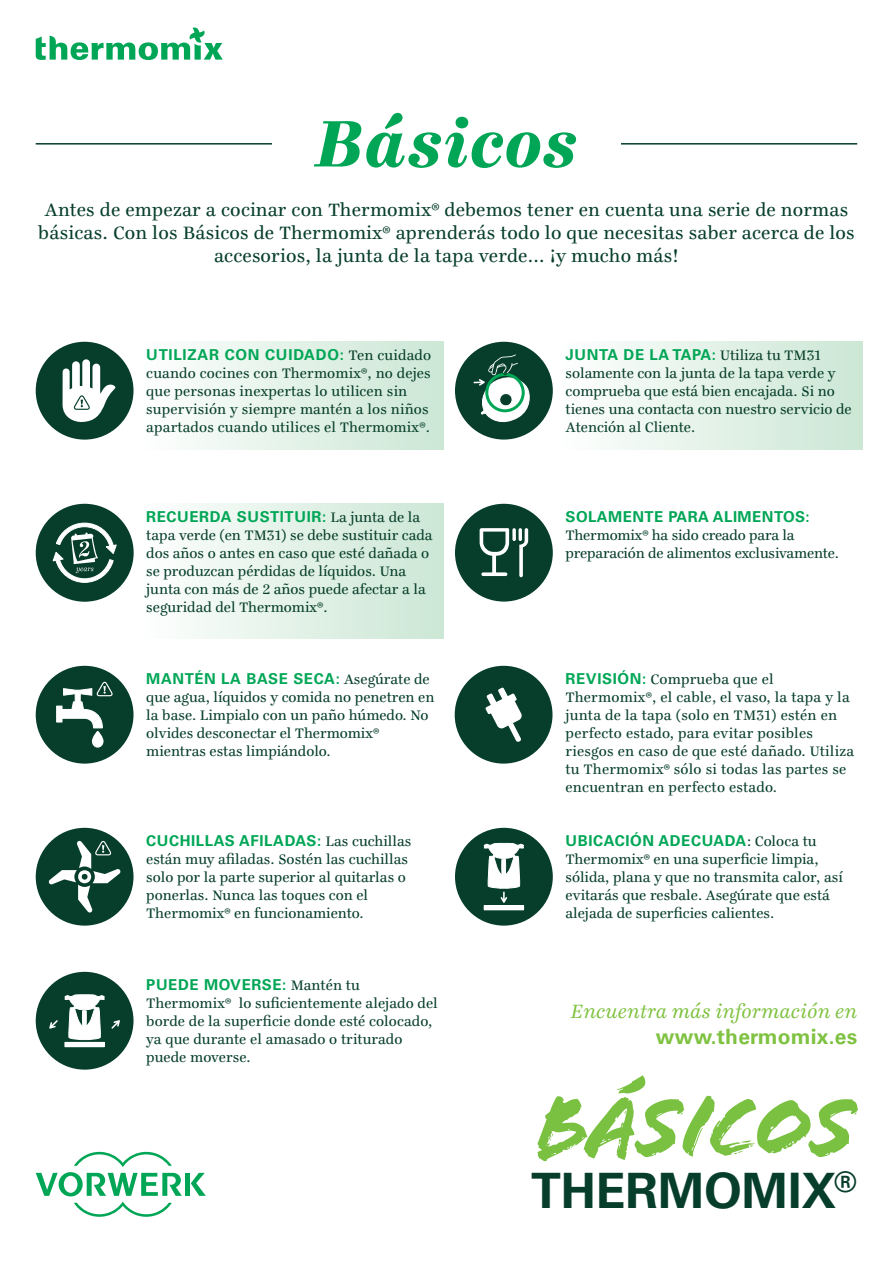
<style>
.page{position:relative;width:893px;height:1263px;background:#fff}
.page>*{position:absolute;margin:0;border:0;box-sizing:border-box;transform-origin:0 0}
.t1{font:90px "Flood";letter-spacing:-.03em;color:#7ac142}
.t2{font:italic 800 71.7px "Ingeborg";letter-spacing:.015em;color:#00a656}
.t3{font:700 48.75px "Univers LT";color:#073e2b}
.t4{font:italic 21px "Ingeborg";color:#7fc241}
.t5{font:700 21px "Univers LT";letter-spacing:.01em;color:#7fc241}
.t6{font:19.5px/23.2px "Ingeborg";letter-spacing:.01em;color:#073e2b;text-align:center}
.t7{font:15px/18px "Ingeborg";color:#073e2b}
.t8{font:700 15px "Univers LT";letter-spacing:.04em;color:#00a656}
.s1{font-family:"Ingeborg";font-weight:400;color:#073e2b}
.s2{font-family:"Univers LT";font-weight:700;color:#00a656}
</style>
<div class="page">
<div style="left:559px;top:342px;width:304px;height:108px;background:linear-gradient(to right,#fefffe,#cbe7d4)"></div>
<div style="left:140px;top:342px;width:303px;height:108px;background:linear-gradient(to right,#fefffe,#cbe7d4)"></div>
<div style="left:140px;top:504px;width:303px;height:134px;background:linear-gradient(to right,#fefffe,#cbe7d4)"></div>
<div style="left:455px;top:504px;width:98px;height:98px;background:#073e2b;border-radius:50%"></div>
<svg style="left:519px;top:528px;width:9px;height:49px"></svg>
<svg style="left:518px;top:528px;width:4px;height:13px"></svg>
<svg style="left:512px;top:528px;width:4px;height:13px"></svg>
<svg style="left:480px;top:528px;width:29px;height:48px"></svg>
<div style="left:455px;top:666px;width:97px;height:98px;background:#073e2b;border-radius:50%"></div>
<svg style="left:485px;top:687px;width:37px;height:55px"></svg>
<div style="left:36px;top:342px;width:98px;height:98px;background:#073e2b;border-radius:50%"></div>
<svg style="left:63px;top:359px;width:53px;height:63px"></svg>
<div style="left:36px;top:666px;width:98px;height:98px;background:#073e2b;border-radius:50%"></div>
<svg style="left:56px;top:682px;width:57px;height:66px"></svg>
<div style="left:36px;top:828px;width:98px;height:98px;background:#073e2b;border-radius:50%"></div>
<svg style="left:49px;top:841px;width:72px;height:71px"></svg>
<div style="left:36px;top:504px;width:98px;height:98px;background:#073e2b;border-radius:50%"></div>
<svg style="left:52px;top:522px;width:65px;height:61px"></svg>
<div style="left:455px;top:342px;width:98px;height:98px;background:#073e2b;border-radius:50%"></div>
<svg style="left:473px;top:354px;width:57px;height:69px"></svg>
<div style="left:36px;top:972px;width:98px;height:98px;background:#073e2b;border-radius:50%"></div>
<svg style="left:111px;top:1020px;width:9px;height:9px"></svg>
<svg style="left:49px;top:1020px;width:9px;height:8px"></svg>
<svg style="left:64px;top:994px;width:41px;height:46px"></svg>
<hr style="left:82px;top:1010px;width:4px;height:16px;background:#fff">
<div style="left:82px;top:1010px;width:5px;height:17px;border:1px solid #fff"></div>
<div style="left:65px;top:1042px;width:39px;height:5px;background:#fff"></div>
<div style="left:455px;top:828px;width:98px;height:98px;background:#073e2b;border-radius:50%"></div>
<svg style="left:483px;top:842px;width:41px;height:61px"></svg>
<div style="left:484px;top:905px;width:40px;height:5px;background:#fff"></div>
<hr style="left:36px;top:143px;width:821px;height:2px;background:#073e2b">
<div style="left:272px;top:121px;width:349px;height:45px;background:#fff"></div>
<svg style="left:36px;top:28px;width:187px;height:32px"></svg>
<svg style="left:191px;top:1173px;width:15px;height:23px"></svg>
<div style="left:185px;top:1173px;width:5px;height:23px;background:#00a656"></div>
<svg style="left:36px;top:1152px;width:146px;height:65px"></svg>
<h2 class="t2" style="left:315px;top:99px;width:264px">Básicos</h2>
<h3 class="t6" style="left:38px;top:198px;width:818px">Antes de empezar a cocinar con Thermomix® debemos tener en cuenta una serie de normas básicas. Con los Básicos de Thermomix® aprenderás todo lo que necesitas saber acerca de los accesorios, la junta de la tapa verde... ¡y mucho más!</h3>
<p class="t8" style="left:146px;top:346px;width:286px">UTILIZAR CON CUIDADO: <span class="s1">Ten cuidado</span></p>
<p class="t7" style="left:146px;top:364px;width:286px">cuando cocines con Thermomix®, no dejes que personas inexpertas lo utilicen sin supervisión y siempre mantén a los niños apartados cuando utilices el Thermomix®.</p>
<p class="t8" style="left:146px;top:508px;width:275px">RECUERDA SUSTITUIR: <span class="s1">La junta de la</span></p>
<p class="t7" style="left:146px;top:526px;width:288px">tapa verde (en TM31) se debe sustituir cada dos años o antes en caso que esté dañada o se produzcan pérdidas de líquidos. Una junta con más de 2 años puede afectar a la seguridad del Thermomix®.</p>
<p class="t8" style="left:146px;top:670px;width:285px">MANTÉN LA BASE SECA: <span class="s1">Asegúrate de</span></p>
<p class="t7" style="left:146px;top:688px;width:290px">que agua, líquidos y comida no penetren en la base. Limpialo con un paño húmedo. No olvides desconectar el Thermomix® mientras estas limpiándolo.</p>
<p class="t8" style="left:146px;top:832px;width:267px">CUCHILLAS AFILADAS: <span class="s1">Las cuchillas</span></p>
<p class="t7" style="left:146px;top:850px;width:263px">están muy afiladas. Sostén las cuchillas solo por la parte superior al quitarlas o ponerlas. Nunca las toques con el Thermomix® en funcionamiento.</p>
<p class="t8" style="left:146px;top:976px;width:215px">PUEDE MOVERSE: <span class="s1">Mantén tu</span></p>
<p class="t7" style="left:146px;top:994px;width:293px">Thermomix® lo suficientemente alejado del borde de la superficie donde esté colocado, ya que durante el amasado o triturado puede moverse.</p>
<p class="t8" style="left:566px;top:346px;width:257px">JUNTA DE LA TAPA: <span class="s1">Utiliza tu TM31</span></p>
<p class="t7" style="left:566px;top:364px;width:288px">solamente con la junta de la tapa verde y comprueba que está bien encajada. Si no tienes una contacta con nuestro servicio de Atención al Cliente.</p>
<p class="t8" style="left:566px;top:508px;width:246px">SOLAMENTE PARA ALIMENTOS:</p>
<p class="t7" style="left:566px;top:526px;width:275px">Thermomix® ha sido creado para la preparación de alimentos exclusivamente.</p>
<p class="t7" style="left:566px;top:670px;width:290px"><span class="s2">REVISIÓN:</span> Comprueba que el Thermomix®, el cable, el vaso, la tapa y la junta de la tapa (solo en TM31) estén en perfecto estado, para evitar posibles riesgos en caso de que esté dañado. Utiliza tu Thermomix® sólo si todas las partes se encuentran en perfecto estado.</p>
<p class="t8" style="left:566px;top:832px;width:253px">UBICACIÓN ADECUADA<span class="s1">: Coloca tu</span></p>
<p class="t7" style="left:566px;top:850px;width:279px">Thermomix® en una superficie limpia, sólida, plana y que no transmita calor, así evitarás que resbale. Asegúrate que está alejada de superficies calientes.</p>
<h3 class="t4" style="left:571px;top:999px;width:288px">Encuentra más información en</h3>
<h3 class="t5" style="left:656px;top:1024px;width:203px">www.thermomix.es</h3>
<h1 class="t1" style="left:534px;top:1074px;width:324px">BÁSICOS</h1>
<h3 class="t3" style="left:531px;top:1162px;width:327px">THERMOMIX<sup>®</sup></h3>
</div>
